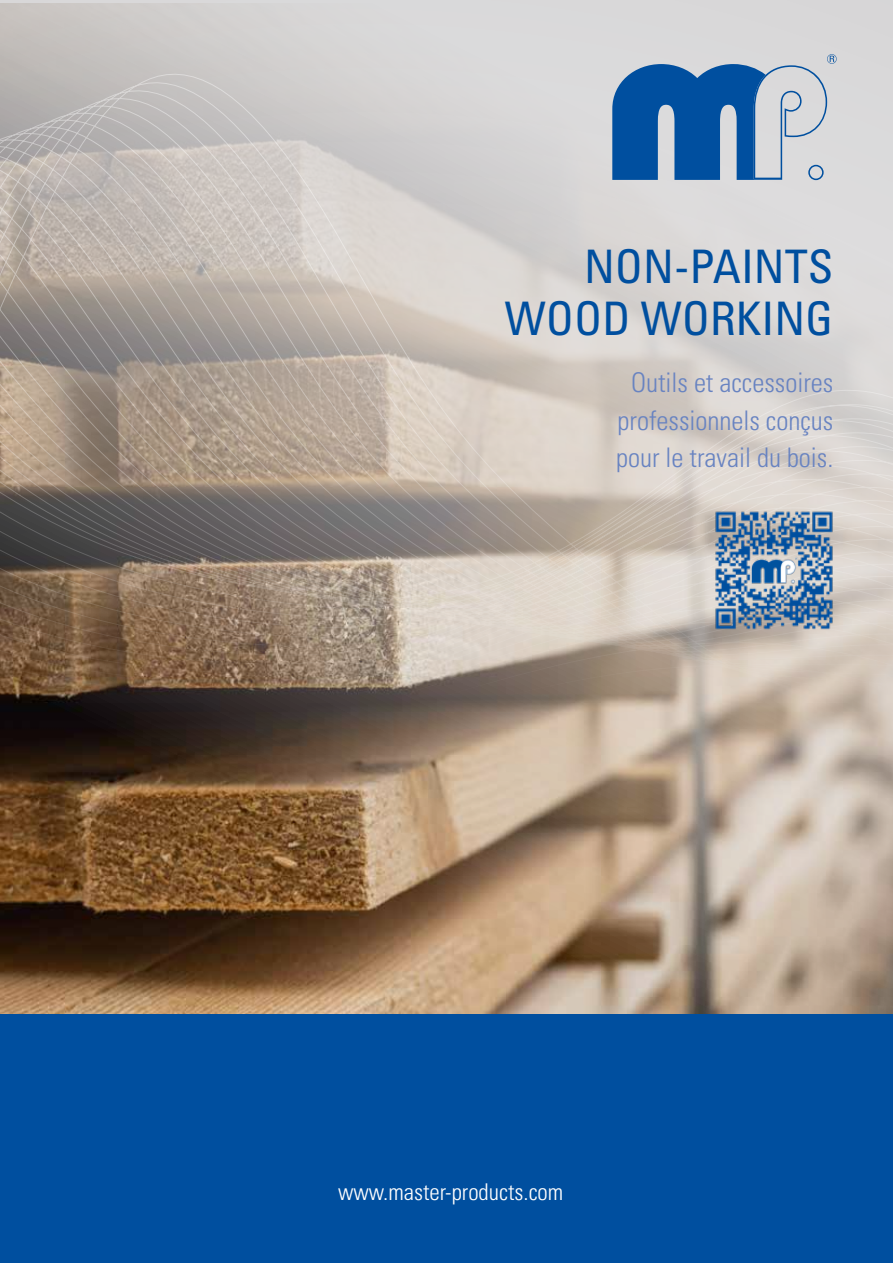
<style>
.page{position:relative;width:893px;height:1263px;background:#fff}
.page>*{position:absolute;margin:0;border:0;box-sizing:border-box;transform-origin:0 0}
.t1{font:condensed 46.2px/52.5px "Univers LTCYR 57";color:#004f9f;text-align:right}
.t2{font:27px/37.5px "Univers LTCYR 47 Light Cond";color:#6883c1;text-align:center}
.t3{font:23.1px "Univers LTCYR 47 Light Cond";color:#fff}
</style>
<div class="page">
<div style="left:0;top:1015px;width:893px;height:248px;background:#004f9f"></div>
<img style="left:0;top:70px;width:893px;height:945px">
<img style="left:710px;top:506px;width:128px;height:128px">
<svg style="left:612px;top:54px;width:225px;height:126px"></svg>
<h1 class="t1" style="left:505px;top:239px;width:330px">NON-PAINTS<br>WOOD WORKING</h1>
<p class="t2" style="left:616px;top:362px;width:219px">Outils et accessoires professionnels conçus pour le travail du bois.</p>
<p class="t3" style="left:338px;top:1176px;width:227px">www.master-products.com</p>
</div>
